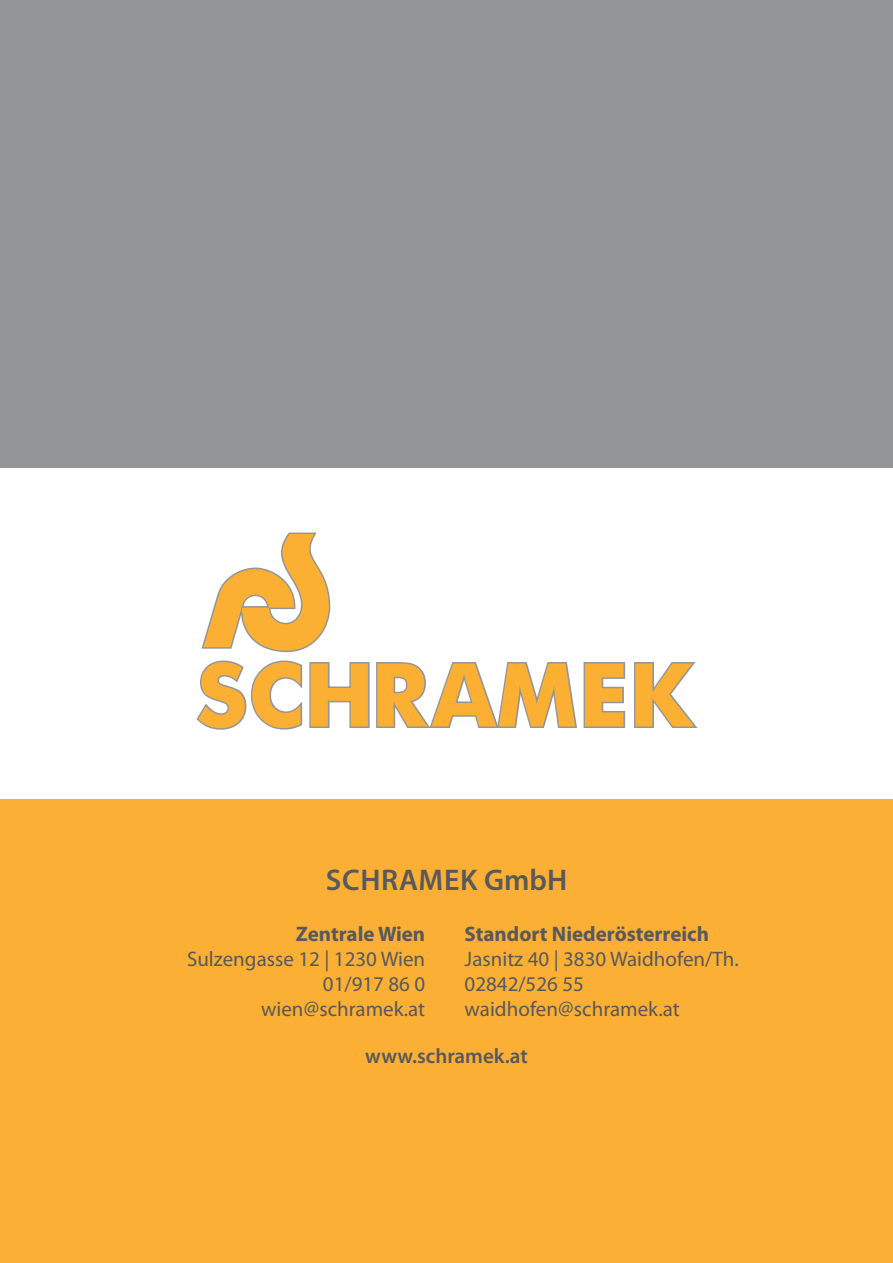
<style>
.page{position:relative;width:893px;height:1263px;background:#fff}
.page>*{position:absolute;margin:0;border:0;box-sizing:border-box;transform-origin:0 0}
.t1{font:700 88.05px "Futura BT";letter-spacing:.005em;color:#fbb033}
.t2{font:600 30px "Myriad Pro";letter-spacing:.02em;color:#58595b}
.t3{font:21px/25.2px "Myriad Pro";color:#58595b;text-align:right}
.t4{font:700 21px "Myriad Pro";color:#58595b}
.t5{font:600 21px "Myriad Pro";color:#58595b}
</style>
<div class="page">
<div style="left:0;top:0;width:893px;height:468px;background:#939598"></div>
<div style="left:0;top:799px;width:893px;height:464px;background:#fbaf34"></div>
<svg style="left:201px;top:532px;width:130px;height:121px"></svg>
<h1 class="t1" style="left:196px;top:642px;width:497px">SCHRAMEK</h1>
<h2 class="t2" style="left:326px;top:861px;width:243px">SCHRAMEK GmbH</h2>
<p class="t4" style="left:296px;top:920px;width:131px">Zentrale Wien</p>
<p class="t3" style="left:187px;top:946px;width:240px">Sulzengasse 12 | 1230 Wien<br>01/917 86 0 wien@schramek.at</p>
<p class="t4" style="left:465px;top:920px;width:246px">Standort Niederösterreich</p>
<p class="t3" style="left:465px;top:946px;width:276px;text-align:left">Jasnitz 40 | 3830 Waidhofen/Th.<br>02842/526 55 waidhofen@schramek.at</p>
<p class="t5" style="left:365px;top:1042px;width:164px">www.schramek.at</p>
</div>
